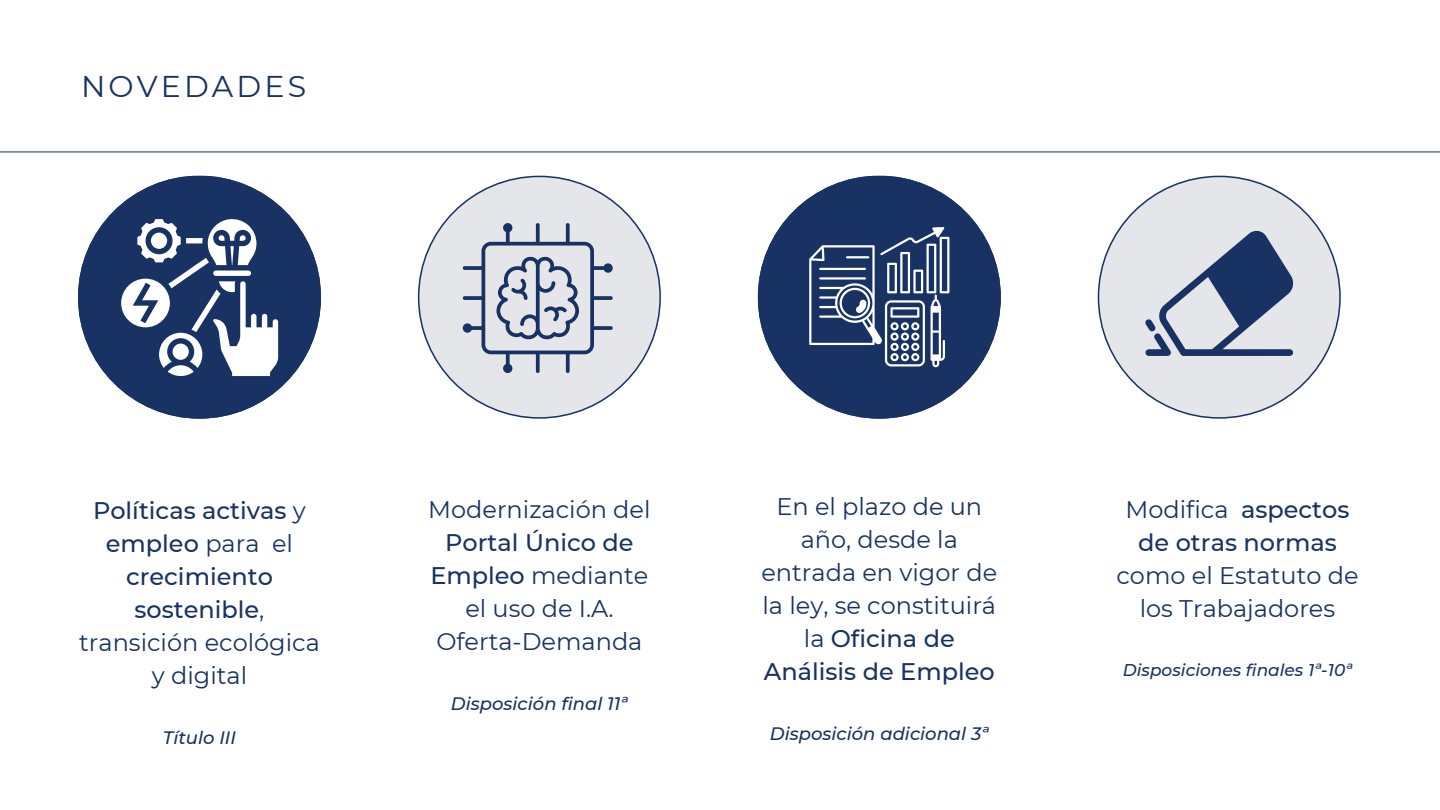
<style>
.page{position:relative;width:1440px;height:810px;background:#fff}
.page>*{position:absolute;margin:0;border:0;box-sizing:border-box;transform-origin:0 0}
.t1{font:30px "Montserrat";letter-spacing:.105em;color:#183263}
.t2{font:24px/33px "Montserrat";color:#183263;text-align:center}
.t3{font:500 24px/33px "Montserrat";color:#183263;text-align:center}
.t4{font:italic 500 18px "Montserrat";color:#183263}
.t5{font:italic 500 17px "Montserrat";color:#183263}
.s1{font-weight:400}
.s2{font-weight:500}
</style>
<div class="page">
<hr style="left:0;top:152px;width:1440px;height:1px;background:#183263">
<svg style="left:1098px;top:176px;width:243px;height:243px"></svg>
<svg style="left:1145px;top:231px;width:148px;height:125px;background:#97a1b6"></svg>
<svg style="left:418px;top:176px;width:243px;height:243px"></svg>
<svg style="left:463px;top:223px;width:150px;height:150px;background:#bac0cd"></svg>
<svg style="left:758px;top:176px;width:243px;height:243px"></svg>
<svg style="left:809px;top:227px;width:140px;height:140px;background:#4b6085"></svg>
<svg style="left:78px;top:176px;width:243px;height:243px"></svg>
<svg style="left:121px;top:219px;width:157px;height:157px"></svg>
<p class="t1" style="left:81px;top:68px;width:227px">NOVEDADES</p>
<p class="t3" style="left:79px;top:494px;width:242px">Políticas activas <span class="s1">y </span>empleo <span class="s1">para el </span>crecimiento sostenible<span class="s1">, transición ecológica y digital</span></p>
<p class="t4" style="left:163px;top:727px;width:75px">Título III</p>
<p class="t2" style="left:428px;top:493px;width:224px">Modernización del</p>
<p class="t2" style="left:430px;top:526px;width:220px"><span class="s2">Portal Único de<br>Empleo</span> mediante el uso de I.A.<br>Oferta-Demanda</p>
<p class="t4" style="left:451px;top:692px;width:178px">Disposición final 11ª</p>
<p class="t2" style="left:761px;top:490px;width:237px">En el plazo de un año, desde la entrada en vigor de la ley, se constituirá la <span class="s2">Oficina de<br>Análisis de Empleo</span></p>
<p class="t4" style="left:770px;top:723px;width:220px">Disposición adicional 3ª</p>
<p class="t3" style="left:1126px;top:493px;width:225px"><span class="s1">Modifica</span> aspectos de otras normas</p>
<p class="t2" style="left:1116px;top:559px;width:244px">como el Estatuto de los Trabajadores</p>
<p class="t5" style="left:1123px;top:660px;width:231px">Disposiciones finales 1ª-10ª</p>
</div>
